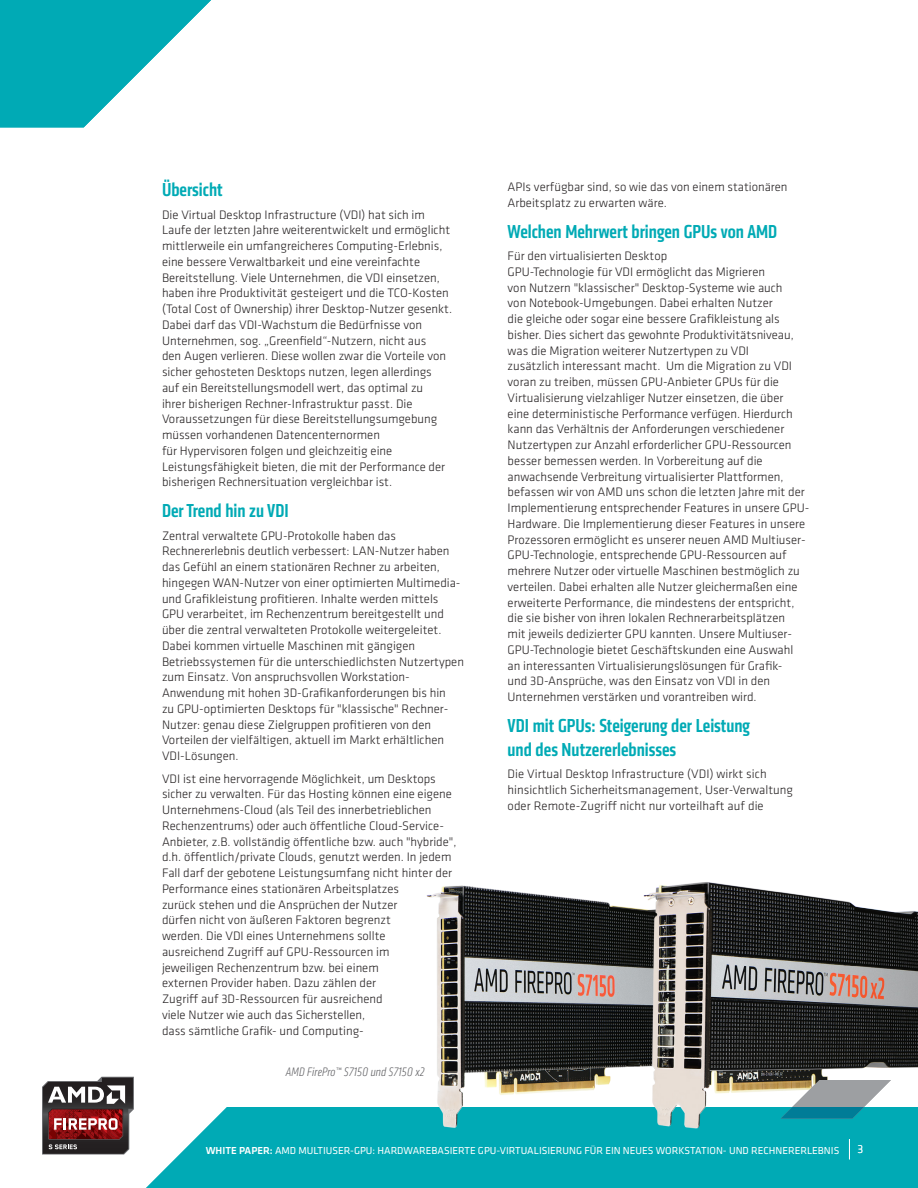
<style>
.page{position:relative;width:918px;height:1188px;background:#fff}
.page>*{position:absolute;margin:0;border:0;box-sizing:border-box;transform-origin:0 0}
.SUBHEAD_BLUE{font:500 condensed 19.5px/24px "Klavika";color:#00aab5}
.t1{font:300 12.75px/15.8px "Klavika";color:#231f20}
.t2{font:italic 300 condensed 12.75px "Klavika";letter-spacing:.01em;color:#636366}
.t3{font:300 12px "Klavika";color:#fff}
.t4{font:10.5px "Klavika";color:#fff}
.s1{font-weight:500}
</style>
<div class="page">
<svg style="left:146px;top:1107px;width:772px;height:81px;background:#13b0ba"></svg>
<svg style="left:42px;top:1077px;width:92px;height:78px"></svg>
<img style="left:391px;top:885px;width:389px;height:259px">
<img style="left:621px;top:882px;width:297px;height:260px">
<svg style="left:781px;top:1080px;width:110px;height:39px"></svg>
<svg style="left:849px;top:1139px;width:1px;height:20px"></svg>
<svg style="left:0;top:0;width:211px;height:127px"></svg>
<p class="SUBHEAD_BLUE" style="left:162px;top:178px;width:62px">Übersicht</p>
<p class="t1" style="left:162px;top:206px;width:292px">Die Virtual Desktop Infrastructure (VDI) hat sich im Laufe der letzten Jahre weiterentwickelt und ermöglicht mittlerweile ein umfangreicheres Computing-Erlebnis, eine bessere Verwaltbarkeit und eine vereinfachte Bereitstellung. Viele Unternehmen, die VDI einsetzen, haben ihre Produktivität gesteigert und die TCO-Kosten (Total Cost of Ownership) ihrer Desktop-Nutzer gesenkt.<br>Dabei darf das VDI-Wachstum die Bedürfnisse von Unternehmen, sog. „Greenfield“-Nutzern, nicht aus<br>den Augen verlieren. Diese wollen zwar die Vorteile von sicher gehosteten Desktops nutzen, legen allerdings auf ein Bereitstellungsmodell wert, das optimal zu<br>ihrer bisherigen Rechner-Infrastruktur passt. Die Voraussetzungen für diese Bereitstellungsumgebung müssen vorhandenen Datencenternormen<br>für Hypervisoren folgen und gleichzeitig eine Leistungsfähigkeit bieten, die mit der Performance der bisherigen Rechnersituation vergleichbar ist.</p>
<p class="SUBHEAD_BLUE" style="left:162px;top:499px;width:128px">Der Trend hin zu VDI</p>
<p class="t1" style="left:162px;top:527px;width:304px">Zentral verwaltete GPU-Protokolle haben das Rechnererlebnis deutlich verbessert: LAN-Nutzer haben das Gefühl an einem stationären Rechner zu arbeiten, hingegen WAN-Nutzer von einer optimierten Multimedia&shy;und Grafikleistung profitieren. Inhalte werden mittels<br>GPU verarbeitet, im Rechenzentrum bereitgestellt und über die zentral verwalteten Protokolle weitergeleitet.<br>Dabei kommen virtuelle Maschinen mit gängigen Betriebssystemen für die unterschiedlichsten Nutzertypen zum Einsatz. Von anspruchsvollen Workstation-Anwendung mit hohen 3D-Grafikanforderungen bis hin<br>zu GPU-optimierten Desktops für "klassische" Rechner-Nutzer: genau diese Zielgruppen profitieren von den Vorteilen der vielfältigen, aktuell im Markt erhältlichen VDI-Lösungen.</p>
<p class="t1" style="left:162px;top:770px;width:296px">VDI ist eine hervorragende Möglichkeit, um Desktops sicher zu verwalten. Für das Hosting können eine eigene Unternehmens-Cloud (als Teil des innerbetrieblichen Rechenzentrums) oder auch öffentliche Cloud-Service-Anbieter, z.B. vollständig öffentliche bzw. auch "hybride", d.h. öffentlich/private Clouds, genutzt werden. In jedem Fall darf der gebotene Leistungsumfang nicht hinter der Performance eines stationären Arbeitsplatzes<br>zurück stehen und die Ansprüchen der Nutzer<br>dürfen nicht von äußeren Faktoren begrenzt<br>werden. Die VDI eines Unternehmens sollte<br>ausreichend Zugriff auf GPU-Ressourcen im<br>jeweiligen Rechenzentrum bzw. bei einem<br>externen Provider haben. Dazu zählen der<br>Zugriff auf 3D-Ressourcen für ausreichend<br>viele Nutzer wie auch das Sicherstellen,<br>dass sämtliche Grafik- und Computing-</p>
<p class="t2" style="left:286px;top:1065px;width:140px">AMD FirePro™ S7150 und S7150 x2</p>
<p class="t1" style="left:508px;top:179px;width:282px">APIs verfügbar sind, so wie das von einem stationären<br>Arbeitsplatz zu erwarten wäre.</p>
<p class="SUBHEAD_BLUE" style="left:508px;top:219px;width:271px">Welchen Mehrwert bringen GPUs von AMD</p>
<p class="t1" style="left:508px;top:248px;width:161px">Für den virtualisierten Desktop</p>
<p class="t1" style="left:508px;top:264px;width:303px">GPU-Technologie für VDI ermöglicht das Migrieren<br>von Nutzern "klassischer" Desktop-Systeme wie auch<br>von Notebook-Umgebungen. Dabei erhalten Nutzer<br>die gleiche oder sogar eine bessere Grafikleistung als bisher. Dies sichert das gewohnte Produktivitätsniveau, was die Migration weiterer Nutzertypen zu VDI<br>zusätzlich interessant macht. Um die Migration zu VDI voran zu treiben, müssen GPU-Anbieter GPUs für die Virtualisierung vielzahliger Nutzer einsetzen, die über<br>eine deterministische Performance verfügen. Hierdurch kann das Verhältnis der Anforderungen verschiedener Nutzertypen zur Anzahl erforderlicher GPU-Ressourcen besser bemessen werden. In Vorbereitung auf die anwachsende Verbreitung virtualisierter Plattformen, befassen wir von AMD uns schon die letzten Jahre mit der Implementierung entsprechender Features in unsere GPU-Hardware. Die Implementierung dieser Features in unsere Prozessoren ermöglicht es unserer neuen AMD Multiuser-GPU-Technologie, entsprechende GPU-Ressourcen auf mehrere Nutzer oder virtuelle Maschinen bestmöglich zu verteilen. Dabei erhalten alle Nutzer gleichermaßen eine erweiterte Performance, die mindestens der entspricht, die sie bisher von ihren lokalen Rechnerarbeitsplätzen<br>mit jeweils dedizierter GPU kannten. Unsere Multiuser-GPU-Technologie bietet Geschäftskunden eine Auswahl<br>an interessanten Virtualisierungslösungen für Grafik-<br>und 3D-Ansprüche, was den Einsatz von VDI in den Unternehmen verstärken und vorantreiben wird.</p>
<p class="SUBHEAD_BLUE" style="left:508px;top:713px;width:244px">VDI mit GPUs: Steigerung der Leistung und des Nutzererlebnisses</p>
<p class="t1" style="left:508px;top:766px;width:287px">Die Virtual Desktop Infrastructure (VDI) wirkt sich hinsichtlich Sicherheitsmanagement, User-Verwaltung oder Remote-Zugriff nicht nur vorteilhaft auf die</p>
<p class="t4" style="left:206px;top:1143px;width:635px"><span class="s1">WHITE PAPER:</span> AMD MULTIUSER-GPU: HARDWAREBASIERTE GPU-VIRTUALISIERUNG FÜR EIN NEUES WORKSTATION- UND RECHNERERLEBNIS</p>
<p class="t3" style="left:857px;top:1142px;width:7px">3</p>
</div>
